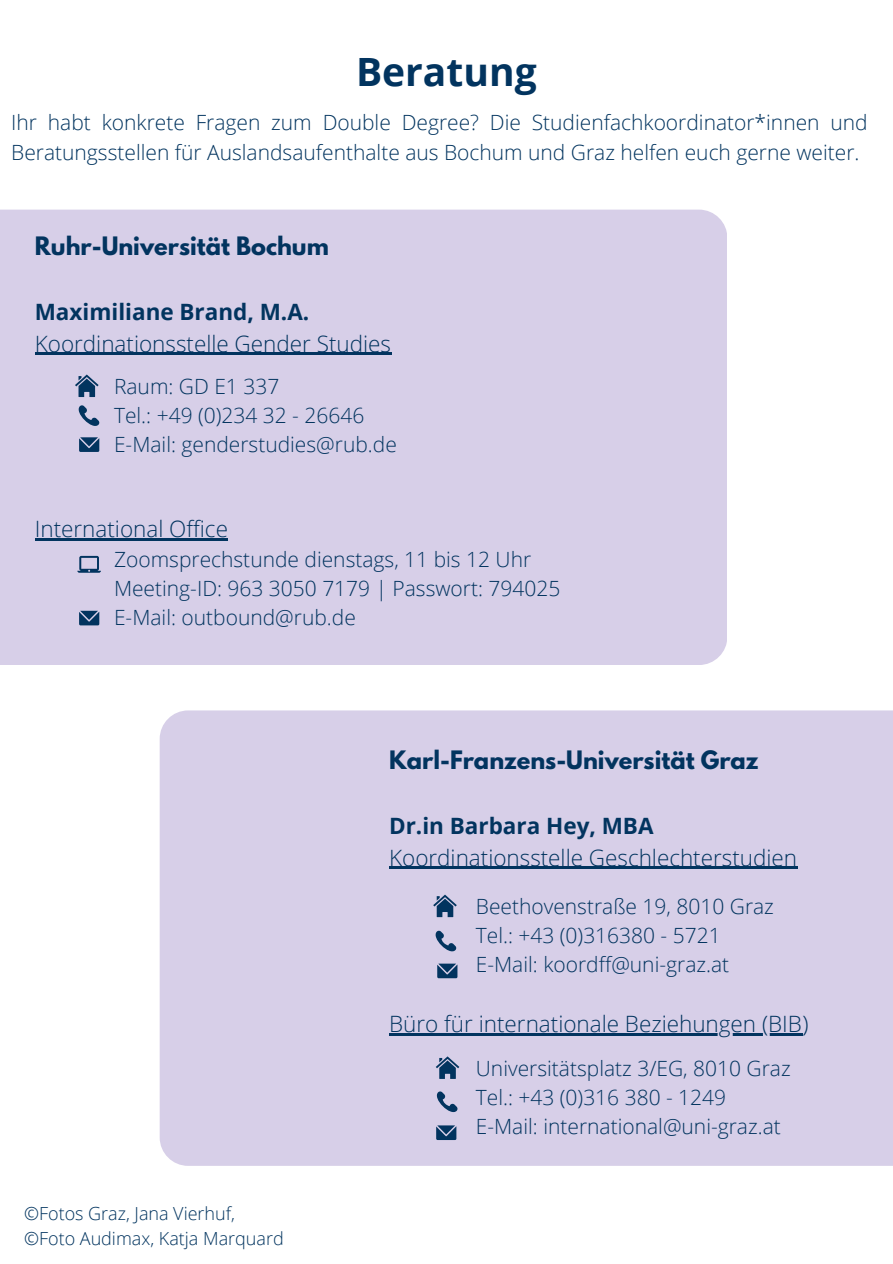
<style>
.page{position:relative;width:893px;height:1264px;background:#fff}
.page>*{position:absolute;margin:0;border:0;box-sizing:border-box;transform-origin:0 0}
.t1{font:700 39px "Open Sans";color:#02345f}
.t2{font:300 22.5px "Open Sans";color:#02345f}
.t3{font:700 22.5px "League Spartan";color:#02345f}
.t4{font:700 22.5px "Open Sans";color:#02345f}
.t5{font:300 21px/29.2px "Open Sans";color:#02345f}
.t6{font:300 18px "Open Sans";color:#02345f}
</style>
<div class="page">
<div style="left:0;top:210px;width:727px;height:455px;background:#d7cfe8"></div>
<svg style="left:75px;top:374px;width:24px;height:23px"></svg>
<svg style="left:74px;top:405px;width:26px;height:26px"></svg>
<svg style="left:79px;top:437px;width:20px;height:15px"></svg>
<div style="left:160px;top:710px;width:732px;height:455px;background:#d7cfe8"></div>
<svg style="left:433px;top:894px;width:24px;height:23px"></svg>
<svg style="left:430px;top:930px;width:26px;height:26px"></svg>
<svg style="left:437px;top:963px;width:20px;height:15px"></svg>
<svg style="left:79px;top:610px;width:20px;height:15px"></svg>
<svg style="left:435px;top:1056px;width:24px;height:22px"></svg>
<svg style="left:432px;top:1091px;width:26px;height:25px"></svg>
<svg style="left:436px;top:1125px;width:20px;height:14px"></svg>
<svg style="left:77px;top:556px;width:24px;height:16px"></svg>
<hr style="left:35px;top:352px;width:356px;height:3px;background:#02345f">
<hr style="left:389px;top:1033px;width:413px;height:2px;background:#02345f">
<hr style="left:389px;top:866px;width:408px;height:3px;background:#02345f">
<hr style="left:40px;top:538px;width:188px;height:2px;background:#02345f">
<p class="t1" style="left:356px;top:44px;width:182px">Beratung</p>
<p class="t5" style="left:11px;top:108px;width:857px">Ihr habt konkrete Fragen zum Double Degree? Die Studienfachkoordinator*innen und<br>Beratungsstellen für Auslandsaufenthalte aus Bochum und Graz helfen euch gerne weiter.</p>
<p class="t3" style="left:35px;top:234px;width:295px">Ruhr-Universität Bochum</p>
<p class="t4" style="left:35px;top:296px;width:276px">Maximiliane Brand, M.A.</p>
<p class="t2" style="left:35px;top:327px;width:358px">Koordinationsstelle Gender Studies</p>
<p class="t5" style="left:114px;top:371px;width:167px">Raum: GD E1 337</p>
<p class="t5" style="left:114px;top:400px;width:252px">Tel.: +49 (0)234 32 - 26646</p>
<p class="t5" style="left:114px;top:429px;width:284px">E-Mail: genderstudies@rub.de</p>
<p class="t2" style="left:35px;top:513px;width:195px">International Office</p>
<p class="t5" style="left:114px;top:544px;width:418px">Zoomsprechstunde dienstags, 11 bis 12 Uhr</p>
<p class="t5" style="left:114px;top:573px;width:448px">Meeting-ID: 963 3050 7179 | Passwort: 794025</p>
<p class="t5" style="left:114px;top:602px;width:243px">E-Mail: outbound@rub.de</p>
<p class="t3" style="left:389px;top:748px;width:371px">Karl-Franzens-Universität Graz</p>
<p class="t4" style="left:389px;top:810px;width:266px">Dr.in Barbara Hey, MBA</p>
<p class="t2" style="left:389px;top:841px;width:409px">Koordinationsstelle Geschlechterstudien</p>
<p class="t5" style="left:476px;top:891px;width:299px">Beethovenstraße 19, 8010 Graz</p>
<p class="t5" style="left:476px;top:920px;width:246px">Tel.: +43 (0)316380 - 5721</p>
<p class="t5" style="left:476px;top:949px;width:255px">E-Mail: koordff@uni-graz.at</p>
<p class="t2" style="left:389px;top:1008px;width:421px">Büro für internationale Beziehungen (BIB)</p>
<p class="t6" style="left:24px;top:1200px;width:212px">©Fotos Graz, Jana Vierhuf,</p>
<p class="t6" style="left:24px;top:1225px;width:261px">©Foto Audimax, Katja Marquard</p>
<p class="t5" style="left:476px;top:1052px;width:316px">Universitätsplatz 3/EG, 8010 Graz</p>
<p class="t5" style="left:476px;top:1082px;width:252px">Tel.: +43 (0)316 380 - 1249</p>
<p class="t5" style="left:476px;top:1111px;width:306px">E-Mail: international@uni-graz.at</p>
</div>
